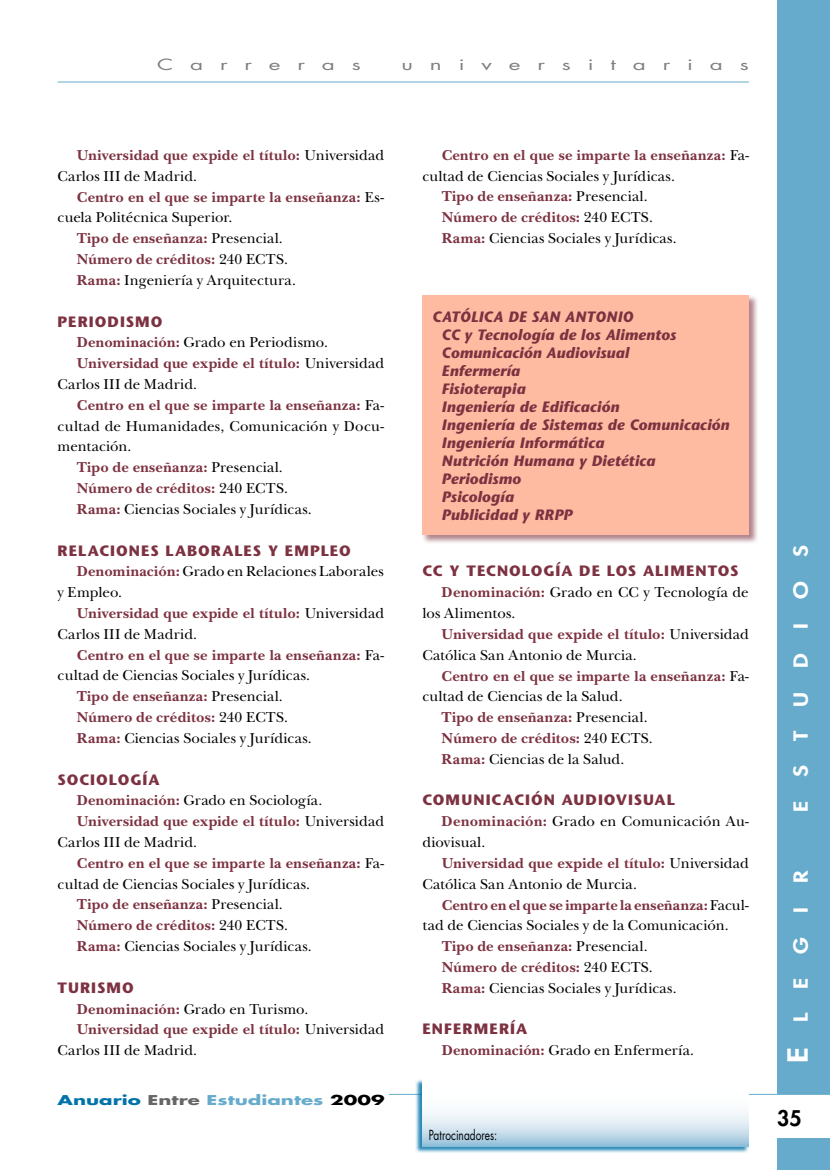
<style>
.page{position:relative;width:830px;height:1170px;background:#fff}
.page>*{position:absolute;margin:0;border:0;box-sizing:border-box;transform-origin:0 0}
.t1{font:800 27px "Futura Std";color:#fff;scale:1.2 1}
.t2{font:800 21px "Futura Std";color:#000}
.t3{font:800 18.9px "Futura Std";color:#fff;scale:1.2 1}
.t4{font:700 15px "New Baskerville Std";letter-spacing:.015em;color:#7d3241}
.t5{font:15px/20.9px "New Baskerville Std";letter-spacing:.01em;color:#000}
.t6{font:italic 700 15px/18px "Stone Sans Std";letter-spacing:.01em;color:#7d3241}
.t7{font:700 15px "Stone Sans Std";letter-spacing:.065em;color:#7d3241}
.t8{font:15px "Futura Std";letter-spacing:.75em;color:#808080;scale:1.5 1}
.t9{font:13.5px "Futura Std";letter-spacing:.005em;color:#000;scale:.75 1}
.t10{font:700 13.2px "Futura Std";color:#66abcc;scale:1.5 1}
.s1{font-weight:400;color:#000}
.s2{font-weight:700;color:#7d3241}
.s3{color:#0073aa}
.s4{color:#666}
.s5{color:#000}
.s6{font-family:"Stone Sans Std";font-weight:700;color:#7d3241}
.s7{font-size:18.9px}
</style>
<div class="page">
<div style="left:777px;top:0;width:52px;height:1169px;background:#66abcc"></div>
<div style="left:776px;top:1093px;width:53px;height:44px;background:#fff"></div>
<hr style="left:58px;top:82px;width:690px;height:1px;background:#66abcc">
<hr style="left:388px;top:1093px;width:441px;height:1px;background:#66abcc">
<div style="left:421px;top:294px;width:337px;height:250px;background:#7d3241;opacity:.6"></div>
<div style="left:422px;top:295px;width:326px;height:240px;background:#ffbba1"></div>
<div style="left:415px;top:1079px;width:333px;height:74px;background:#0073aa;opacity:.85"></div>
<svg style="left:422px;top:1079px;width:326px;height:67px"></svg>
<p class="t8" style="left:157px;top:55px;width:137px">Carreras</p>
<p class="t8" style="left:401px;top:55px;width:233px">universitarias</p>
<p class="t4" style="left:77px;top:146px;width:308px">Universidad que expide el título: <span class="s1">Universidad</span></p>
<p class="t5" style="left:58px;top:165px;width:141px">Carlos III de Madrid.</p>
<p class="t4" style="left:77px;top:188px;width:308px">Centro en el que se imparte la enseñanza: <span class="s1">Es-</span></p>
<p class="t5" style="left:58px;top:207px;width:176px">cuela Politécnica Superior.</p>
<p class="t4" style="left:77px;top:229px;width:207px">Tipo de enseñanza: <span class="s1">Presencial.</span></p>
<p class="t4" style="left:77px;top:250px;width:212px">Número de créditos: <span class="s1">240 ECTS.</span></p>
<p class="t5" style="left:77px;top:269px;width:220px"><span class="s2">Rama:</span> Ingeniería y Arquitectura.</p>
<p class="t7" style="left:58px;top:312px;width:106px">PERIODISMO</p>
<p class="t5" style="left:77px;top:332px;width:252px"><span class="s2">Denominación:</span> Grado en Periodismo.</p>
<p class="t4" style="left:77px;top:354px;width:308px">Universidad que expide el título: <span class="s1">Universidad</span></p>
<p class="t5" style="left:58px;top:374px;width:141px">Carlos III de Madrid.</p>
<p class="t4" style="left:77px;top:396px;width:308px">Centro en el que se imparte la enseñanza: <span class="s1">Fa-</span></p>
<p class="t5" style="left:58px;top:415px;width:328px">cultad de Humanidades, Comunicación y Docu-</p>
<p class="t5" style="left:58px;top:436px;width:75px">mentación.</p>
<p class="t4" style="left:77px;top:458px;width:207px">Tipo de enseñanza: <span class="s1">Presencial.</span></p>
<p class="t4" style="left:77px;top:479px;width:212px">Número de créditos: <span class="s1">240 ECTS.</span></p>
<p class="t5" style="left:77px;top:498px;width:236px"><span class="s2">Rama:</span> Ciencias Sociales y Jurídicas.</p>
<p class="t7" style="left:58px;top:541px;width:294px">RELACIONES LABORALES Y EMPLEO</p>
<p class="t5" style="left:77px;top:561px;width:308px"><span class="s2">Denominación:</span> Grado en Relaciones Laborales</p>
<p class="t5" style="left:58px;top:582px;width:66px">y Empleo.</p>
<p class="t4" style="left:77px;top:604px;width:308px">Universidad que expide el título: <span class="s1">Universidad</span></p>
<p class="t5" style="left:58px;top:623px;width:141px">Carlos III de Madrid.</p>
<p class="t4" style="left:77px;top:646px;width:308px">Centro en el que se imparte la enseñanza: <span class="s1">Fa-</span></p>
<p class="t5" style="left:58px;top:665px;width:254px">cultad de Ciencias Sociales y Jurídicas.</p>
<p class="t4" style="left:77px;top:687px;width:207px">Tipo de enseñanza: <span class="s1">Presencial.</span></p>
<p class="t4" style="left:77px;top:708px;width:212px">Número de créditos: <span class="s1">240 ECTS.</span></p>
<p class="t5" style="left:77px;top:727px;width:236px"><span class="s2">Rama:</span> Ciencias Sociales y Jurídicas.</p>
<p class="t7" style="left:58px;top:770px;width:103px">SOCIOLOGÍA</p>
<p class="t5" style="left:77px;top:790px;width:247px"><span class="s2">Denominación:</span> Grado en Sociología.</p>
<p class="t4" style="left:77px;top:812px;width:308px">Universidad que expide el título: <span class="s1">Universidad</span></p>
<p class="t5" style="left:58px;top:831px;width:141px">Carlos III de Madrid.</p>
<p class="t4" style="left:77px;top:854px;width:308px">Centro en el que se imparte la enseñanza: <span class="s1">Fa-</span></p>
<p class="t5" style="left:58px;top:873px;width:254px">cultad de Ciencias Sociales y Jurídicas.</p>
<p class="t4" style="left:77px;top:895px;width:207px">Tipo de enseñanza: <span class="s1">Presencial.</span></p>
<p class="t4" style="left:77px;top:916px;width:212px">Número de créditos: <span class="s1">240 ECTS.</span></p>
<p class="t5" style="left:77px;top:935px;width:236px"><span class="s2">Rama:</span> Ciencias Sociales y Jurídicas.</p>
<p class="t7" style="left:58px;top:978px;width:78px">TURISMO</p>
<p class="t5" style="left:77px;top:998px;width:233px"><span class="s2">Denominación:</span> Grado en Turismo.</p>
<p class="t4" style="left:77px;top:1020px;width:308px">Universidad que expide el título: <span class="s1">Universidad</span></p>
<p class="t5" style="left:58px;top:1039px;width:141px">Carlos III de Madrid.</p>
<p class="t10" style="left:58px;top:1091px;width:219px"><span class="s3">Anuario</span> <span class="s4">Entre</span> Estudiantes <span class="s5">2009</span></p>
<p class="t4" style="left:441px;top:146px;width:308px">Centro en el que se imparte la enseñanza: <span class="s1">Fa-</span></p>
<p class="t5" style="left:422px;top:165px;width:254px">cultad de Ciencias Sociales y Jurídicas.</p>
<p class="t4" style="left:441px;top:188px;width:207px">Tipo de enseñanza: <span class="s1">Presencial.</span></p>
<p class="t4" style="left:441px;top:208px;width:212px">Número de créditos: <span class="s1">240 ECTS.</span></p>
<p class="t5" style="left:441px;top:228px;width:236px"><span class="s2">Rama:</span> Ciencias Sociales y Jurídicas.</p>
<p class="t6" style="left:441px;top:307px;width:289px;text-indent:-10px">CATÓLICA DE SAN ANTONIO<br>CC y Tecnología de los Alimentos<br>Comunicación Audiovisual<br>Enfermería<br>Fisioterapia<br>Ingeniería de Edificación<br>Ingeniería de Sistemas de Comunicación<br>Ingeniería Informática<br>Nutrición Humana y Dietética<br>Periodismo<br>Psicología<br>Publicidad y RRPP</p>
<p class="t7" style="left:422px;top:562px;width:317px">CC Y TECNOLOGÍA DE LOS ALIMENTOS</p>
<p class="t5" style="left:441px;top:582px;width:308px"><span class="s2">Denominación:</span> Grado en CC y Tecnología de</p>
<p class="t5" style="left:422px;top:603px;width:95px">los Alimentos.</p>
<p class="t4" style="left:441px;top:625px;width:308px">Universidad que expide el título: <span class="s1">Universidad</span></p>
<p class="t5" style="left:422px;top:644px;width:216px">Católica San Antonio de Murcia.</p>
<p class="t4" style="left:441px;top:667px;width:308px">Centro en el que se imparte la enseñanza: <span class="s1">Fa-</span></p>
<p class="t5" style="left:422px;top:686px;width:201px">cultad de Ciencias de la Salud.</p>
<p class="t4" style="left:441px;top:708px;width:207px">Tipo de enseñanza: <span class="s1">Presencial.</span></p>
<p class="t4" style="left:441px;top:729px;width:212px">Número de créditos: <span class="s1">240 ECTS.</span></p>
<p class="t5" style="left:441px;top:748px;width:184px"><span class="s2">Rama:</span> Ciencias de la Salud.</p>
<p class="t7" style="left:422px;top:791px;width:254px">COMUNICACIÓN AUDIOVISUAL</p>
<p class="t5" style="left:441px;top:811px;width:308px"><span class="s2">Denominación:</span> Grado en Comunicación Au-</p>
<p class="t5" style="left:422px;top:831px;width:64px">diovisual.</p>
<p class="t4" style="left:441px;top:854px;width:308px">Universidad que expide el título: <span class="s1">Universidad</span></p>
<p class="t5" style="left:422px;top:873px;width:216px">Católica San Antonio de Murcia.</p>
<p class="t4" style="left:441px;top:895px;width:308px">Centro en el que se imparte la enseñanza: <span class="s1">Facul-</span></p>
<p class="t5" style="left:422px;top:915px;width:307px">tad de Ciencias Sociales y de la Comunicación.</p>
<p class="t4" style="left:441px;top:937px;width:207px">Tipo de enseñanza: <span class="s1">Presencial.</span></p>
<p class="t4" style="left:441px;top:958px;width:212px">Número de créditos: <span class="s1">240 ECTS.</span></p>
<p class="t5" style="left:441px;top:977px;width:236px"><span class="s2">Rama:</span> Ciencias Sociales y Jurídicas.</p>
<p class="t5" style="left:441px;top:1019px;width:254px;text-indent:-19px"><span class="s6">ENFERMERÍA<br></span><span class="s2">Denominación:</span> Grado en Enfermería.</p>
<p class="t9" style="left:428px;top:1126px;width:93px">Patrocinadores:</p>
<p class="t3" style="left:788px;top:557px;width:11px;rotate:-90deg">s</p>
<p class="t3" style="left:788px;top:598px;width:16px;rotate:-90deg">o</p>
<p class="t3" style="left:788px;top:628px;width:6px;rotate:-90deg">i</p>
<p class="t3" style="left:788px;top:667px;width:14px;rotate:-90deg">d</p>
<p class="t3" style="left:788px;top:707px;width:14px;rotate:-90deg">u</p>
<p class="t3" style="left:788px;top:741px;width:10px;rotate:-90deg">t</p>
<p class="t3" style="left:788px;top:777px;width:11px;rotate:-90deg">s</p>
<p class="t3" style="left:788px;top:812px;width:9px;rotate:-90deg">e</p>
<p class="t3" style="left:788px;top:882px;width:12px;rotate:-90deg">r</p>
<p class="t3" style="left:788px;top:913px;width:6px;rotate:-90deg">i</p>
<p class="t3" style="left:788px;top:954px;width:15px;rotate:-90deg">g</p>
<p class="t3" style="left:788px;top:989px;width:9px;rotate:-90deg">e</p>
<p class="t1" style="left:780px;top:1062px;width:43px;rotate:-90deg">E <span class="s7">l</span></p>
<p class="t2" style="left:776px;top:1104px;width:26px">35</p>
</div>
